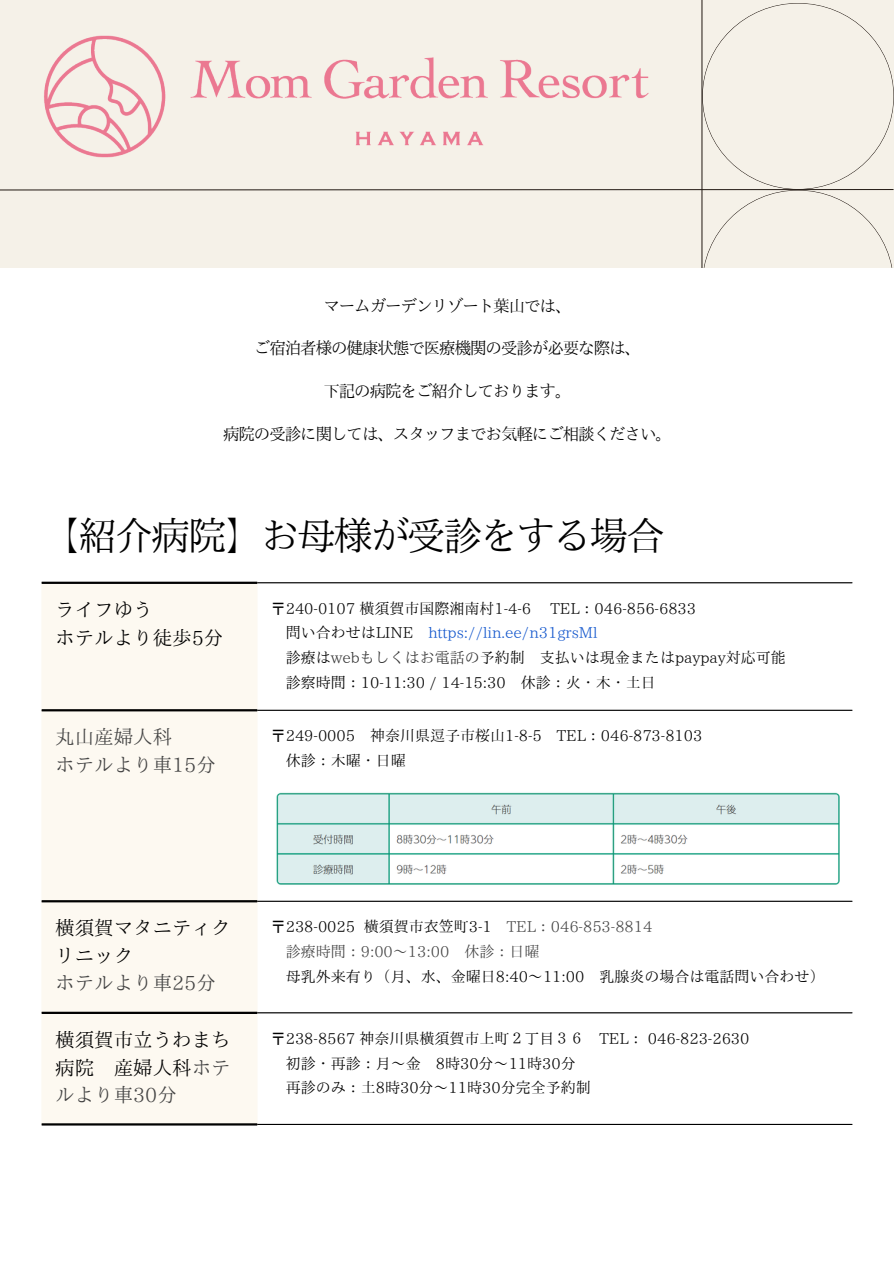
<style>
.page{position:relative;width:894px;height:1263px;background:#fff}
.page>*{position:absolute;margin:0;border:0;box-sizing:border-box;transform-origin:0 0}
.t1{font:39px "IP Aex Mincho";letter-spacing:-.065em;color:#000}
.t2{font:19.5px/27.6px "IP Aex Mincho";color:#000}
.t3{font:19.5px/28.2px "IP Aex Mincho";color:#444}
.t4{font:16.5px "IP Aex Mincho";letter-spacing:-.065em;color:#000}
.t5{font:15px/24.8px "IP Aex Mincho";color:#000}
.s1{color:#15c}
.s2{color:#333}
.s3{color:#444}
</style>
<div class="page">
<div style="left:0;top:0;width:893px;height:268px;background:#f5f1e8"></div>
<hr style="left:0;top:189px;width:893px;height:1px;background:#211812">
<svg style="left:701px;top:190px;width:192px;height:78px"></svg>
<img style="left:0;top:0;width:723px;height:210px">
<div style="left:42px;top:584px;width:215px;height:539px;background:#fdf9f1"></div>
<img style="left:276px;top:792px;width:563px;height:93px">
<hr style="left:257px;top:582px;width:595px;height:1px;background:#000">
<hr style="left:257px;top:710px;width:595px;height:1px;background:#000">
<hr style="left:257px;top:901px;width:595px;height:1px;background:#000">
<hr style="left:257px;top:1012px;width:595px;height:1px;background:#000">
<hr style="left:257px;top:1124px;width:595px;height:1px;background:#000">
<hr style="left:42px;top:582px;width:215px;height:2px;background:#000">
<hr style="left:42px;top:709px;width:215px;height:2px;background:#000">
<hr style="left:42px;top:900px;width:215px;height:2px;background:#000">
<hr style="left:42px;top:1012px;width:215px;height:2px;background:#000">
<hr style="left:42px;top:1123px;width:215px;height:2px;background:#000">
<p class="t4" style="left:323px;top:297px;width:249px">マームガーデンリゾート葉山では、</p>
<p class="t4" style="left:254px;top:340px;width:388px">ご宿泊者様の健康状態で医療機関の受診が必要な際は、</p>
<p class="t4" style="left:323px;top:383px;width:249px">下記の病院をご紹介しております。</p>
<p class="t4" style="left:223px;top:425px;width:450px">病院の受診に関しては、スタッフまでお気軽にご相談ください。</p>
<h1 class="t1" style="left:42px;top:516px;width:624px">【紹介病院】お母様が受診をする場合</h1>
<p class="t2" style="left:55px;top:595px;width:170px;line-height:28.2px">ライフゆう<br>ホテルより徒歩5分</p>
<p class="t5" style="left:271px;top:596px;width:262px">〒240-0107 横須賀市国際湘南村1-4-6</p>
<p class="t5" style="left:286px;top:596px;width:501px;text-indent:265px">TEL：046-856-6833<br>問い合わせはLINE <span class="s1">https://lin.ee/n31grsMl<br></span>診療は<span class="s2">webもしくはお電話の</span>予約制 支払いは現金またはpaypay対応可能診察時間：10-11:30 / 14-15:30 休診：火・木・土日</p>
<p class="t3" style="left:55px;top:722px;width:162px">丸山産婦人科<br>ホテルより車15分</p>
<p class="t5" style="left:286px;top:723px;width:418px;text-indent:-15px">〒249-0005 神奈川県逗子市桜山 1-8-5 TEL：046-873-8103休診：木曜・日曜</p>
<p class="t2" style="left:55px;top:914px;width:177px">横須賀マタニティクリニック<br><span class="s3">ホテルより車25分</span></p>
<p class="t5" style="left:286px;top:914px;width:540px;text-indent:-15px">〒238-0025 横須賀市衣笠町3-1 <span class="s3">TEL：046-853-8814<br>診療時間：9:00～ 13:00 休診：日曜<br></span>母乳外来有り（月、水、金曜日 8:40～ 11:00 乳腺炎の場合は電話問い合わせ）</p>
<p class="t2" style="left:55px;top:1025px;width:177px;text-align:justify">横須賀市立うわまち病院 産婦人科<span class="s3">ホテルより車30分</span></p>
<p class="t5" style="left:286px;top:1026px;width:465px;text-indent:-15px">〒238-8567 神奈川県横須賀市上町２丁目３６ TEL： 046-823-2630初診・再診：月～金 8時30分～ 11時30分<br>再診のみ：土8時30分～ 11時30分完全予約制</p>
</div>
